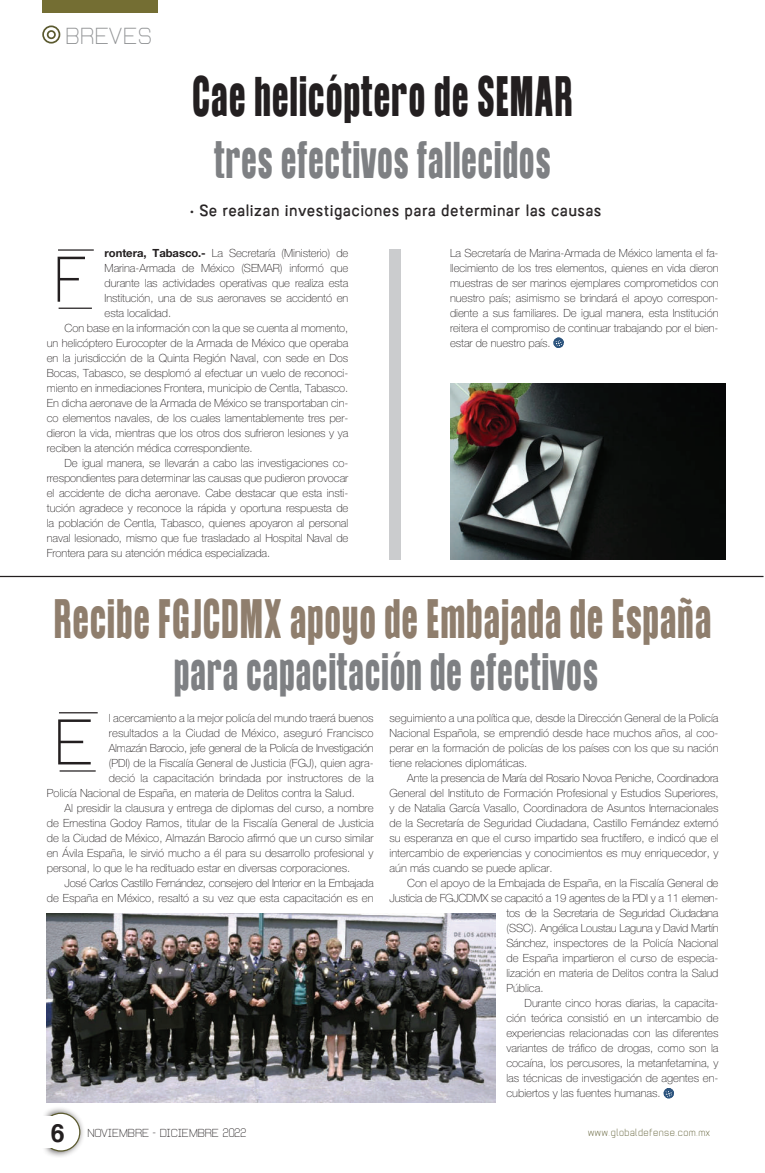
<style>
.page{position:relative;width:765px;height:1173px;background:#fff}
.page>*{position:absolute;margin:0;border:0;box-sizing:border-box;transform-origin:0 0}
.t1{font:62.5px "Andersans";color:#231f20}
.t2{font:50px "Balibold";letter-spacing:.04em;color:#231f20;scale:.66 1}
.t3{font:48.75px "Balibold";letter-spacing:.04em;color:#8f7e6d;scale:.66 1}
.t4{font:46.25px "Balibold";letter-spacing:.04em;color:#7e8083;scale:.66 1}
.t5{font:700 25.12px "Helvetica";color:#231f20}
.t6{font:22.5px "Andersans";color:#8f9193}
.t7{font:15px "Austral Sans Stamp";letter-spacing:.065em;color:#231f20}
.t8{font:11.25px/15px "Helvetica Neue LT 35 Th";letter-spacing:-.005em;color:#231f20;text-align:justify}
.t9{font:11.25px "Helvetica Neue LT 35 Th";letter-spacing:-.025em;color:#231f20}
.t10{font:11.25px "Andersans";letter-spacing:-.02em;color:#231f20}
.t11{font:10px "Andersans";letter-spacing:.03em;color:#5b5a2f}
.s1{font-family:"Helvetica Neue LT 75 Bd"}
</style>
<div class="page">
<div style="left:42px;top:1105px;width:43px;height:52px;background:#231f20;opacity:.75"></div>
<svg style="left:50px;top:1111px;width:31px;height:40px"></svg>
<div style="left:42px;top:25px;width:18px;height:19px;border:2px solid #5b5a2f;border-radius:50%"></div>
<div style="left:47px;top:30px;width:9px;height:9px;border:2px solid #5b5a2f;border-radius:50%"></div>
<div style="left:38px;top:1116px;width:31px;height:31px;background:#fff"></div>
<div style="left:42px;top:0;width:115px;height:13px;background:#746e33"></div>
<hr style="left:58px;top:249px;width:36px;height:1px;background:#231f20">
<hr style="left:59px;top:307px;width:33px;height:2px;background:#231f20">
<hr style="left:59px;top:712px;width:39px;height:1px;background:#231f20">
<hr style="left:60px;top:770px;width:36px;height:1px;background:#231f20">
<svg style="left:553px;top:337px;width:11px;height:11px"></svg>
<hr style="left:0;top:575px;width:763px;height:2px;background:#231f20">
<img style="left:450px;top:384px;width:275px;height:175px">
<div style="left:389px;top:249px;width:12px;height:310px;background:#cbccce"></div>
<svg style="left:663px;top:1088px;width:11px;height:10px"></svg>
<img style="left:47px;top:913px;width:449px;height:189px">
<h3 class="t6" style="left:66px;top:27px;width:88px">BREVES</h3>
<h2 class="t2" style="left:192px;top:66px;width:577px">Cae helicóptero de SEMAR</h2>
<h3 class="t4" style="left:214px;top:132px;width:511px">tres efectivos fallecidos</h3>
<h3 class="t7" style="left:190px;top:199px;width:412px">• Se realizan investigaciones para determinar las causas</h3>
<p class="t8" style="left:105px;top:245px;width:245px"><span class="s1">rontera, Tabasco.-</span> La Secretaría (Ministerio) de</p>
<p class="t8" style="left:105px;top:260px;width:245px">Marina-Armada de México (SEMAR) informó que</p>
<p class="t8" style="left:105px;top:275px;width:245px">durante las actividades operativas que realiza esta</p>
<p class="t8" style="left:105px;top:290px;width:245px">Institución, una de sus aeronaves se accidentó en</p>
<p class="t8" style="left:105px;top:305px;width:68px">esta localidad.</p>
<p class="t8" style="left:65px;top:320px;width:285px">Con base en la información con la que se cuenta al momento,</p>
<p class="t8" style="left:47px;top:335px;width:303px">un helicóptero Eurocopter de la Armada de México que operaba</p>
<p class="t8" style="left:47px;top:350px;width:303px">en la jurisdicción de la Quinta Región Naval, con sede en Dos</p>
<p class="t8" style="left:47px;top:365px;width:303px">Bocas, Tabasco, se desplomó al efectuar un vuelo de reconoci-</p>
<p class="t8" style="left:47px;top:380px;width:303px">miento en inmediaciones Frontera, municipio de Centla, Tabasco.</p>
<p class="t8" style="left:47px;top:395px;width:303px">En dicha aeronave de la Armada de México se transportaban cin-</p>
<p class="t8" style="left:47px;top:410px;width:303px">co elementos navales, de los cuales lamentablemente tres per-</p>
<p class="t8" style="left:47px;top:425px;width:303px">dieron la vida, mientras que los otros dos sufrieron lesiones y ya</p>
<p class="t8" style="left:47px;top:440px;width:207px">reciben la atención médica correspondiente.</p>
<p class="t8" style="left:65px;top:455px;width:285px">De igual manera, se llevarán a cabo las investigaciones co-</p>
<p class="t8" style="left:47px;top:470px;width:303px">rrespondientes para determinar las causas que pudieron provocar</p>
<p class="t8" style="left:47px;top:485px;width:303px">el accidente de dicha aeronave. Cabe destacar que esta insti-</p>
<p class="t8" style="left:47px;top:500px;width:303px">tución agradece y reconoce la rápida y oportuna respuesta de</p>
<p class="t8" style="left:47px;top:515px;width:303px">la población de Centla, Tabasco, quienes apoyaron al personal</p>
<p class="t8" style="left:47px;top:530px;width:303px">naval lesionado, mismo que fue trasladado al Hospital Naval de</p>
<p class="t8" style="left:47px;top:545px;width:225px">Frontera para su atención médica especializada.</p>
<h1 class="t1" style="left:54px;top:254px;width:37px">F</h1>
<p class="t8" style="left:450px;top:245px;width:270px">La Secretaría de Marina-Armada de México lamenta el fa&shy;llecimiento de los tres elementos, quienes en vida dieron muestras de ser marinos ejemplares comprometidos con nuestro país; asimismo se brindará el apoyo correspon&shy;diente a sus familiares. De igual manera, esta Institución reitera el compromiso de continuar trabajando por el bien&shy;estar de nuestro país.</p>
<h3 class="t3" style="left:54px;top:589px;width:997px">Recibe FGJCDMX apoyo de Embajada de España</h3>
<h3 class="t4" style="left:174px;top:643px;width:643px">para capacitación de efectivos</h3>
<p class="t8" style="left:109px;top:710px;width:266px">l acercamiento a la mejor policía del mundo traerá buenos</p>
<p class="t8" style="left:109px;top:725px;width:266px">resultados a la Ciudad de México, aseguró Francisco</p>
<p class="t8" style="left:109px;top:740px;width:266px">Almazán Barocio, jefe general de la Policía de Investigación</p>
<p class="t8" style="left:109px;top:755px;width:266px">(PDI) de la Fiscalía General de Justicia (FGJ), quien agra-</p>
<p class="t8" style="left:109px;top:770px;width:266px">deció la capacitación brindada por instructores de la</p>
<p class="t8" style="left:47px;top:785px;width:309px">Policía Nacional de España, en materia de Delitos contra la Salud.</p>
<p class="t8" style="left:65px;top:800px;width:310px">Al presidir la clausura y entrega de diplomas del curso, a nombre</p>
<p class="t8" style="left:47px;top:815px;width:328px">de Ernestina Godoy Ramos, titular de la Fiscalía General de Justicia</p>
<p class="t8" style="left:47px;top:830px;width:328px">de la Ciudad de México, Almazán Barocio afirmó que un curso similar</p>
<p class="t8" style="left:47px;top:845px;width:328px">en Ávila España, le sirvió mucho a él para su desarrollo profesional y</p>
<p class="t8" style="left:47px;top:860px;width:305px">personal, lo que le ha redituado estar en diversas corporaciones.</p>
<p class="t8" style="left:65px;top:875px;width:310px">José Carlos Castillo Fernández, consejero del Interior en la Embajada</p>
<p class="t8" style="left:47px;top:890px;width:328px">de España en México, resaltó a su vez que esta capacitación es en</p>
<h1 class="t1" style="left:54px;top:716px;width:42px">E</h1>
<p class="t8" style="left:389px;top:710px;width:330px">seguimiento a una política que, desde la Dirección General de la Policía Nacional Española, se emprendió desde hace muchos años, al coo&shy;perar en la formación de policías de los países con los que su nación tiene relaciones diplomáticas.</p>
<p class="t8" style="left:389px;top:770px;width:330px;text-indent:18px">Ante la presencia de María del Rosario Novoa Peniche, Coordinadora General del Instituto de Formación Profesional y Estudios Superiores, y de Natalia García Vasallo, Coordinadora de Asuntos Internacionales de la Secretaría de Seguridad Ciudadana, Castillo Fernández externó su esperanza en que el curso impartido sea fructífero, e indicó que el intercambio de experiencias y conocimientos es muy enriquecedor, y aún más cuando se puede aplicar.</p>
<p class="t8" style="left:407px;top:875px;width:313px">Con el apoyo de la Embajada de España, en la Fiscalía General de</p>
<p class="t9" style="left:389px;top:891px;width:330px">Justicia de FGJCDMX se capacitó a 19 agentes de la PDI y a 11 elemen-</p>
<p class="t9" style="left:506px;top:906px;width:213px">tos de la Secretaria de Seguridad Ciudadana</p>
<p class="t8" style="left:506px;top:920px;width:214px">(SSC). Angélica Loustau Laguna y David Martín</p>
<p class="t8" style="left:506px;top:935px;width:213px">Sánchez, inspectores de la Policía Nacional</p>
<p class="t8" style="left:506px;top:950px;width:214px">de España impartieron el curso de especia-</p>
<p class="t8" style="left:506px;top:965px;width:213px">lización en materia de Delitos contra la Salud</p>
<p class="t8" style="left:506px;top:980px;width:39px">Pública.</p>
<p class="t8" style="left:524px;top:995px;width:195px">Durante cinco horas diarias, la capacita-</p>
<p class="t8" style="left:506px;top:1010px;width:213px">ción teórica consistió en un intercambio de</p>
<p class="t8" style="left:506px;top:1025px;width:214px">experiencias relacionadas con las diferentes</p>
<p class="t8" style="left:506px;top:1040px;width:214px">variantes de tráfico de drogas, como son la</p>
<p class="t8" style="left:506px;top:1055px;width:214px">cocaína, los percusores, la metanfetamina, y</p>
<p class="t8" style="left:506px;top:1070px;width:214px">las técnicas de investigación de agentes en-</p>
<p class="t8" style="left:506px;top:1085px;width:156px">cubiertos y las fuentes humanas.</p>
<h3 class="t5" style="left:51px;top:1112px;width:15px">6</h3>
<p class="t11" style="left:588px;top:1128px;width:124px">www.globaldefense.com.mx</p>
<p class="t10" style="left:87px;top:1127px;width:161px">NOVIEMBRE - DICIEMBRE 2022</p>
</div>
